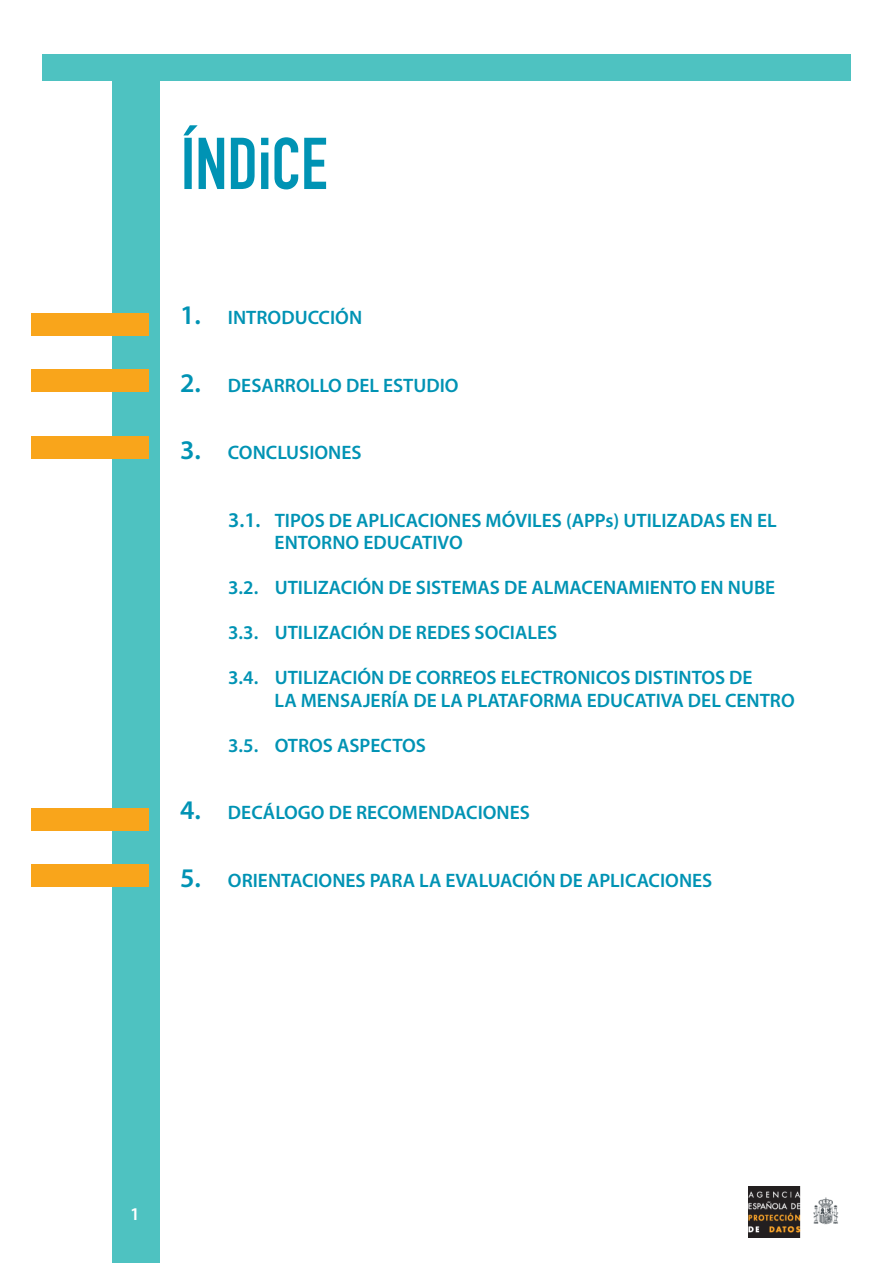
<style>
.page{position:relative;width:893px;height:1263px;background:#fff}
.page>*{position:absolute;margin:0;border:0;box-sizing:border-box;transform-origin:0 0}
.t1{font:700 72px "DIN Condensed";color:#0093b4}
.t2{font:600 19.5px/22.5px "Myriad Pro";color:#0093b4}
.t3{font:600 18px "Myriad Pro";color:#fff}
.s1{font-size:27px}
.s2{font-size:21px}
</style>
<div class="page">
<div style="left:42px;top:54px;width:809px;height:27px;background:#4ec2c1"></div>
<div style="left:112px;top:1186px;width:47px;height:77px;background:#4ec2c1"></div>
<img style="left:748px;top:1186px;width:91px;height:51px">
<div style="left:112px;top:77px;width:48px;height:1109px;background:#4ec2c1"></div>
<div style="left:32px;top:864px;width:117px;height:23px;background:#f9a51b"></div>
<div style="left:32px;top:808px;width:117px;height:22px;background:#f9a51b"></div>
<div style="left:32px;top:436px;width:117px;height:23px;background:#f9a51b"></div>
<div style="left:32px;top:369px;width:117px;height:23px;background:#f9a51b"></div>
<div style="left:32px;top:313px;width:117px;height:22px;background:#f9a51b"></div>
<h1 class="t1" style="left:181px;top:122px;width:148px">ÍNDiCE</h1>
<p class="t2" style="left:180px;top:306px;width:184px"><span class="s1">1.</span> INTRODUCCIÓN</p>
<p class="t2" style="left:180px;top:373px;width:280px"><span class="s1">2.</span> DESARROLLO DEL ESTUDIO</p>
<p class="t2" style="left:180px;top:441px;width:183px"><span class="s1">3.</span> CONCLUSIONES</p>
<p class="t2" style="left:275px;top:508px;width:503px;text-indent:-46px"><span class="s2">3.1.</span> TIPOS DE APLICACIONES MÓVILES (APPs) UTILIZADAS EN EL<br>ENTORNO EDUCATIVO</p>
<p class="t2" style="left:228px;top:576px;width:549px">3.2. UTILIZACIÓN DE SISTEMAS DE ALMACENAMIENTO EN NUBE</p>
<p class="t2" style="left:228px;top:621px;width:331px">3.3. UTILIZACIÓN DE REDES SOCIALES</p>
<p class="t2" style="left:275px;top:666px;width:522px;text-indent:-46px">3.4. UTILIZACIÓN DE CORREOS ELECTRONICOS DISTINTOS DE<br>LA MENSAJERÍA DE LA PLATAFORMA EDUCATIVA DEL CENTRO</p>
<p class="t2" style="left:228px;top:733px;width:199px">3.5. OTROS ASPECTOS</p>
<p class="t2" style="left:180px;top:801px;width:351px"><span class="s1">4.</span> DECÁLOGO DE RECOMENDACIONES</p>
<p class="t2" style="left:180px;top:868px;width:534px"><span class="s1">5.</span> ORIENTACIONES PARA LA EVALUACIÓN DE APLICACIONES</p>
<p class="t3" style="left:130px;top:1202px;width:11px">1</p>
</div>
